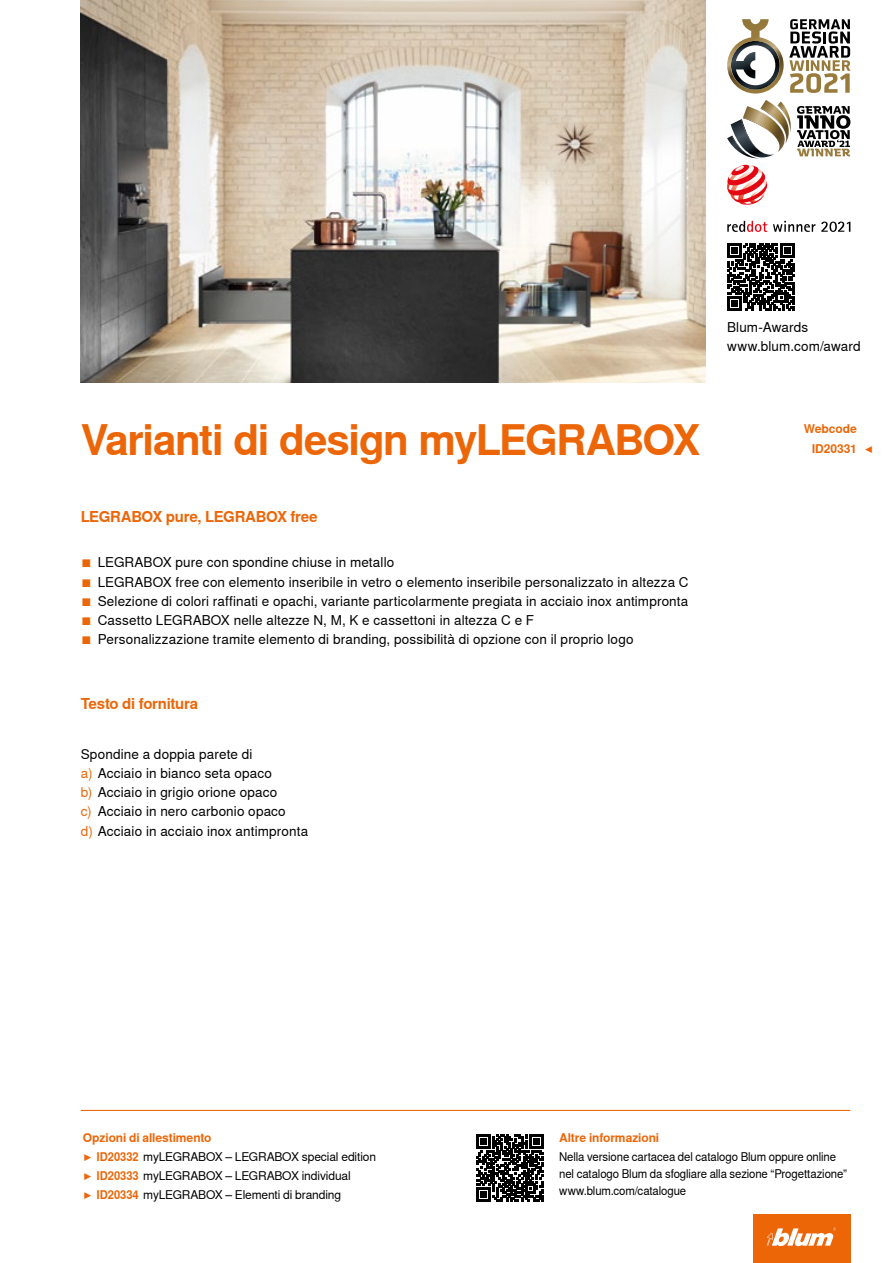
<style>
.page{position:relative;width:893px;height:1263px;background:#fff}
.page>*{position:absolute;margin:0;border:0;box-sizing:border-box;transform-origin:0 0}
.CB_AF_Ueber_Tit2{font:700 42px "Nimbus Sans Global";letter-spacing:-.035em;color:#ec6608}
.CB_AF_Ueber_Ber1o_li{font:700 15px "Nimbus Sans Global";letter-spacing:-.02em;color:#ec6608}
.CB_AF_Bes_IMG9{font:13.5px "Nimbus Sans Global";letter-spacing:.01em;color:#000}
.CB_AF_FliesIMG_li{font:13.5px "Nimbus Sans Global";letter-spacing:.01em;color:#000}
.CB_AF_Fliess_li{font:12px/17px "Nimbus Sans Global";letter-spacing:-.01em;color:#000;scale:.95 1}
.CB_AF_Ueber_Ber2o_li{font:12px "Nimbus Sans Global";letter-spacing:-.015em;color:#000}
.CB_AF_Ueber_Ber2o_li-2{font:700 12px "Nimbus Sans Global";letter-spacing:-.01em;color:#ec6608}
.CB_AF_Ueber_Ber2o_re{font:700 12px "Nimbus Sans Global";letter-spacing:-.005em;color:#ec6608}
.s1{color:#ec6608}
.s2{font-weight:700;color:#ec6608}
</style>
<div class="page">
<img style="left:81px;top:0;width:625px;height:383px">
<svg style="left:727px;top:19px;width:123px;height:75px"></svg>
<svg style="left:797px;top:106px;width:53px;height:50px"></svg>
<svg style="left:727px;top:100px;width:64px;height:58px"></svg>
<svg style="left:773px;top:221px;width:77px;height:11px"></svg>
<svg style="left:727px;top:221px;width:40px;height:11px"></svg>
<svg style="left:727px;top:165px;width:40px;height:40px"></svg>
<div style="left:753px;top:1214px;width:97px;height:49px;background:#ec6608"></div>
<svg style="left:767px;top:1227px;width:69px;height:19px"></svg>
<svg style="left:727px;top:243px;width:67px;height:68px"></svg>
<hr style="left:81px;top:1110px;width:769px;height:1px;background:#ec6608">
<svg style="left:476px;top:1134px;width:67px;height:67px"></svg>
<p class="CB_AF_FliesIMG_li" style="left:727px;top:319px;width:83px">Blum-Awards</p>
<p class="CB_AF_FliesIMG_li" style="left:727px;top:339px;width:135px">www.blum.com/award</p>
<p class="CB_AF_Ueber_Tit2" style="left:81px;top:416px;width:621px">Varianti di design myLEGRABOX</p>
<p class="CB_AF_Ueber_Ber1o_li" style="left:81px;top:508px;width:238px">LEGRABOX pure, LEGRABOX free</p>
<p class="CB_AF_Bes_IMG9" style="left:81px;top:555px;width:315px"><span class="s1">■</span> LEGRABOX pure con spondine chiuse in metallo</p>
<p class="CB_AF_Bes_IMG9" style="left:81px;top:574px;width:609px"><span class="s1">■</span> LEGRABOX free con elemento inseribile in vetro o elemento inseribile personalizzato in altezza C</p>
<p class="CB_AF_Bes_IMG9" style="left:81px;top:593px;width:609px"><span class="s1">■</span> Selezione di colori raffinati e opachi, variante particolarmente pregiata in acciaio inox antimpronta</p>
<p class="CB_AF_Bes_IMG9" style="left:81px;top:612px;width:455px"><span class="s1">■</span> Cassetto LEGRABOX nelle altezze N, M, K e cassettoni in altezza C e F</p>
<p class="CB_AF_Bes_IMG9" style="left:81px;top:631px;width:554px"><span class="s1">■</span> Personalizzazione tramite elemento di branding, possibilità di opzione con il proprio logo</p>
<p class="CB_AF_Ueber_Ber1o_li" style="left:81px;top:695px;width:119px">Testo di fornitura</p>
<p class="CB_AF_FliesIMG_li" style="left:81px;top:746px;width:173px">Spondine a doppia parete di</p>
<p class="CB_AF_FliesIMG_li" style="left:81px;top:765px;width:193px"><span class="s1">a)</span> Acciaio in bianco seta opaco</p>
<p class="CB_AF_FliesIMG_li" style="left:81px;top:785px;width:198px"><span class="s1">b)</span> Acciaio in grigio orione opaco</p>
<p class="CB_AF_FliesIMG_li" style="left:81px;top:804px;width:207px"><span class="s1">c)</span> Acciaio in nero carbonio opaco</p>
<p class="CB_AF_FliesIMG_li" style="left:81px;top:823px;width:229px"><span class="s1">d)</span> Acciaio in acciaio inox antimpronta</p>
<p class="CB_AF_Ueber_Ber2o_re" style="left:804px;top:422px;width:55px">Webcode</p>
<p class="CB_AF_Ueber_Ber2o_re" style="left:812px;top:441px;width:47px">ID20331</p>
<p class="CB_AF_Ueber_Ber2o_re" style="left:865px;top:441px;width:11px">◀</p>
<p class="CB_AF_Ueber_Ber2o_li-2" style="left:83px;top:1130px;width:130px">Opzioni di allestimento</p>
<p class="CB_AF_Ueber_Ber2o_li" style="left:83px;top:1149px;width:295px"><span class="s1">▶</span> <span class="s2">ID20332</span> myLEGRABOX – LEGRABOX special edition</p>
<p class="CB_AF_Ueber_Ber2o_li" style="left:83px;top:1169px;width:269px"><span class="s1">▶</span> <span class="s2">ID20333</span> myLEGRABOX – LEGRABOX individual</p>
<p class="CB_AF_Ueber_Ber2o_li" style="left:83px;top:1188px;width:260px"><span class="s1">▶</span> <span class="s2">ID20334</span> myLEGRABOX – Elementi di branding</p>
<p class="CB_AF_Ueber_Ber2o_li-2" style="left:559px;top:1130px;width:102px">Altre informazioni</p>
<p class="CB_AF_Fliess_li" style="left:559px;top:1148px;width:304px">Nella versione cartacea del catalogo Blum oppure online nel catalogo Blum da sfogliare alla sezione “Progettazione”</p>
<p class="CB_AF_Fliess_li" style="left:559px;top:1182px;width:135px">www.blum.com/catalogue</p>
</div>
